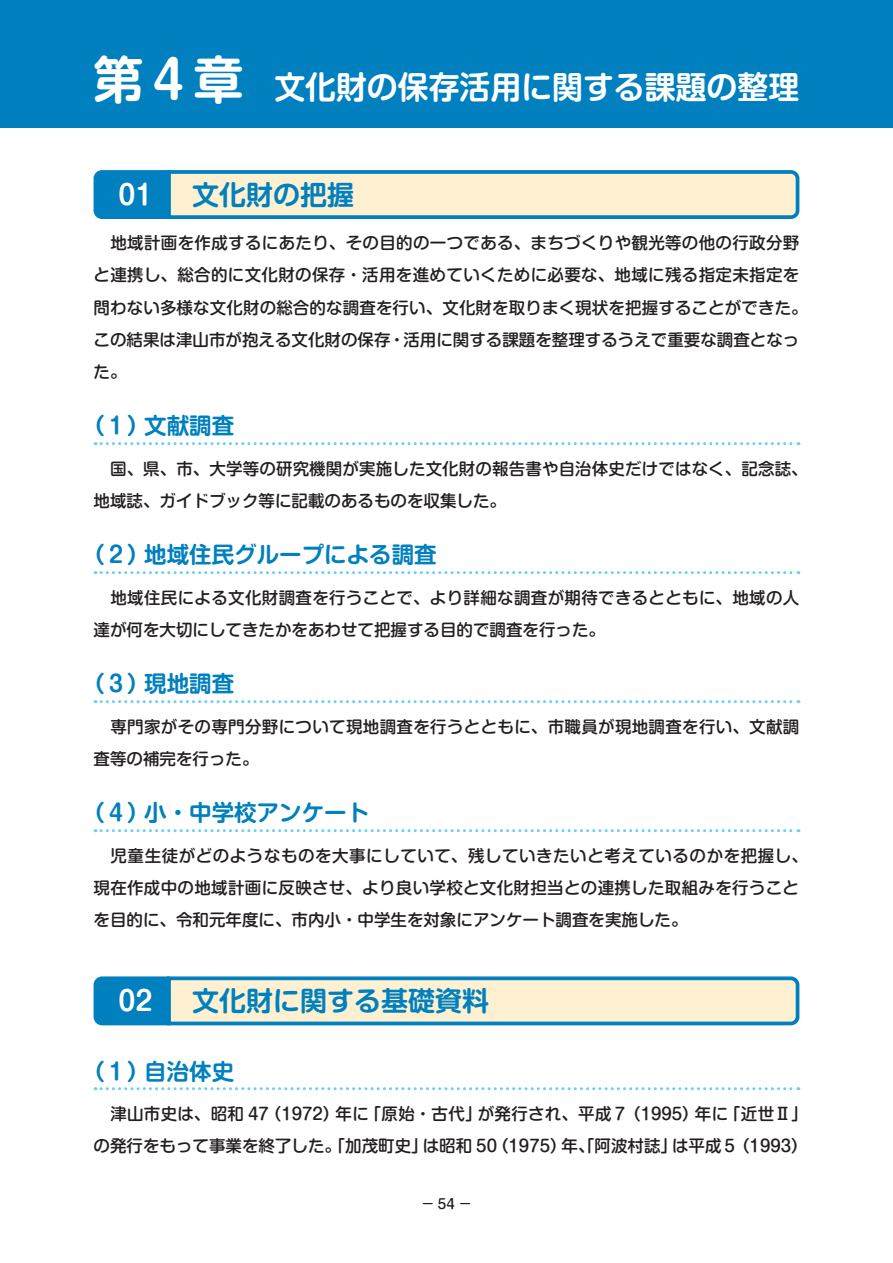
<style>
.page{position:relative;width:893px;height:1263px;background:#fff}
.page>*{position:absolute;margin:0;border:0;box-sizing:border-box;transform-origin:0 0}
.t1{font:700 31.5px "Shin M Go Pro De";color:#fff}
.t2{font:700 27px "Shin M Go Pro De";color:#0080be}
.t3{font:700 27px "Shin M Go Pro De";color:#fff}
.t4{font:700 22.5px "Shin M Go Pro De";color:#0080be}
.t5{font:500 16.5px/32.2px "Shin M Go Pro";letter-spacing:.015em;color:#231f20}
.t6{font:500 13.5px "Shin M Go Pro";color:#231f20}
.s1{font-size:51px}
</style>
<div class="page">
<div style="left:0;top:0;width:893px;height:128px;background:#0080be"></div>
<svg style="left:95px;top:442px;width:704px;height:3px"></svg>
<svg style="left:95px;top:571px;width:704px;height:3px"></svg>
<svg style="left:95px;top:700px;width:704px;height:3px"></svg>
<svg style="left:95px;top:829px;width:704px;height:3px"></svg>
<svg style="left:95px;top:1087px;width:704px;height:3px"></svg>
<svg style="left:93px;top:170px;width:707px;height:49px;background:#bed4cb"></svg>
<svg style="left:93px;top:976px;width:707px;height:50px;background:#c0d5cc"></svg>
<h1 class="t1" style="left:94px;top:61px;width:707px"><span class="s1">第４章</span>　文化財の保存活用に関する課題の整理</h1>
<h2 class="t3" style="left:119px;top:173px;width:36px">01</h2>
<h2 class="t2" style="left:192px;top:173px;width:163px">文化財の把握</h2>
<p class="t5" style="left:94px;top:225px;width:716px">　地域計画を作成するにあたり、その目的の一つである、まちづくりや観光等の他の行政分野と連携し、総合的に文化財の保存・活用を進めていくために必要な、地域に残る指定未指定を問わない多様な文化財の総合的な調査を行い、文化財を取りまく現状を把握することができた。この結果は津山市が抱える文化財の保存・活用に関する課題を整理するうえで重要な調査となった。</p>
<h3 class="t4" style="left:82px;top:408px;width:153px">（１）文献調査</h3>
<p class="t5" style="left:94px;top:450px;width:716px">　国、県、市、大学等の研究機関が実施した文化財の報告書や自治体史だけではなく、記念誌、地域誌、ガイドブック等に記載のあるものを収集した。</p>
<h3 class="t4" style="left:82px;top:537px;width:356px">（２）地域住民グループによる調査</h3>
<p class="t5" style="left:94px;top:579px;width:707px">　地域住民による文化財調査を行うことで、より詳細な調査が期待できるとともに、地域の人達が何を大切にしてきたかをあわせて把握する目的で調査を行った。</p>
<h3 class="t4" style="left:82px;top:666px;width:153px">（３）現地調査</h3>
<p class="t5" style="left:94px;top:708px;width:707px">　専門家がその専門分野について現地調査を行うとともに、市職員が現地調査を行い、文献調査等の補完を行った。</p>
<h3 class="t4" style="left:82px;top:795px;width:288px">（４）小・中学校アンケート</h3>
<p class="t5" style="left:94px;top:837px;width:716px">　児童生徒がどのようなものを大事にしていて、残していきたいと考えているのかを把握し、現在作成中の地域計画に反映させ、より良い学校と文化財担当との連携した取組みを行うことを目的に、令和元年度に、市内小・中学生を対象にアンケート調査を実施した。</p>
<h2 class="t3" style="left:119px;top:979px;width:36px">02</h2>
<h2 class="t2" style="left:192px;top:979px;width:298px">文化財に関する基礎資料</h2>
<h3 class="t4" style="left:82px;top:1053px;width:153px">（１）自治体史</h3>
<p class="t5" style="left:94px;top:1095px;width:716px">　津山市史は、昭和 47（1972）年に「原始・古代」が発行され、平成７（1995）年に「近世Ⅱ」の発行をもって事業を終了した。「加茂町史」は昭和 50（1975）年、「阿波村誌」は平成５（1993）</p>
<p class="t6" style="left:421px;top:1193px;width:52px">−54−</p>
</div>
